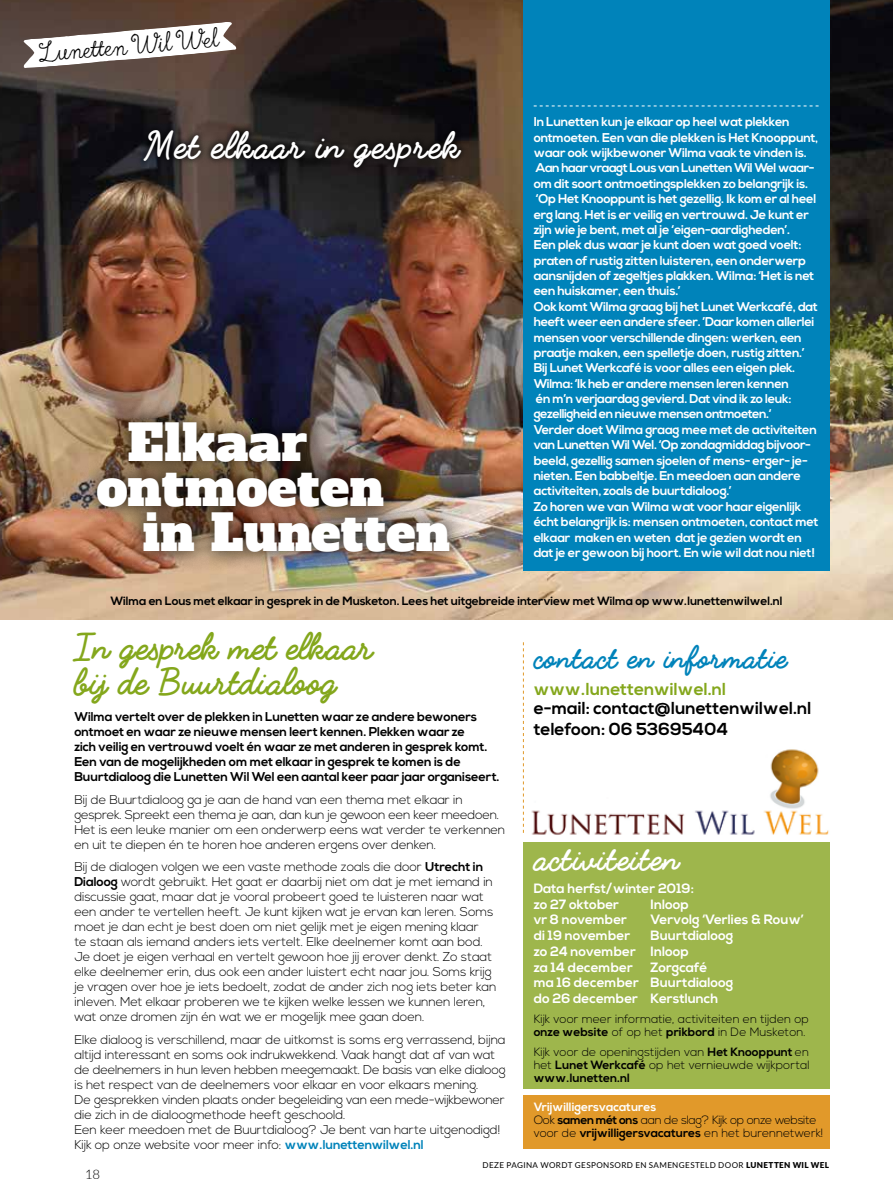
<style>
.page{position:relative;width:893px;height:1191px;background:#fff}
.page>*{position:absolute;margin:0;border:0;box-sizing:border-box;transform-origin:0 0}
.t1{font:49.5px "Alfa Slab One";letter-spacing:.01em;color:#fff}
.t2{font:700 36px/35.1px "Fabfelt Script";letter-spacing:.02em;color:#84a71c}
.t3{font:700 36px "Fabfelt Script";letter-spacing:.05em;color:#fff}
.t4{font:33px "True North Script";color:#000}
.t5{font:700 33px "Fabfelt Script";letter-spacing:.05em;color:#fff}
.t6{font:700 30px "Fabfelt Script";letter-spacing:.045em;color:#0083ba}
.t7{font:700 17.4px/21.1px "Nexa";color:#000}
.t8{font:700 17.4px "Nexa";color:#84a71c}
.t9{font:700 13.5px/15.8px "Nexa";color:#fff}
.t10{font:300 13.2px "Lato";color:#000}
.t11{font:300 12.75px/15px "Nexa";letter-spacing:-.01em;color:#000}
.t12{font:700 12.75px/15.5px "Nexa";letter-spacing:-.02em;color:#fff}
.t13{font:700 12.75px/15px "Nexa";letter-spacing:-.01em;color:#000}
.t14{font:300 12px/12.8px "Nexa";color:#000}
.t15{font:300 12px/12.8px "Nexa";letter-spacing:-.03em;color:#000}
.t16{font:700 12px "Nexa";letter-spacing:-.01em;color:#000}
.t17{font:8.1px "Lato";letter-spacing:.045em;color:#000}
.s1{font-weight:700}
.s2{font-weight:700;color:#0083ba}
.s3{font-weight:700;color:#fff}
.s4{font-weight:900}
</style>
<div class="page">
<img style="left:0;top:0;width:893px;height:620px">
<div style="left:523px;top:0;width:306px;height:570px;background:#0083ba"></div>
<div style="left:136px;top:122px;width:333px;height:53px;background:#000;opacity:.75"></div>
<div style="left:523px;top:842px;width:306px;height:247px;background:#9eb64c"></div>
<img style="left:531px;top:749px;width:298px;height:86px">
<svg style="left:523px;top:642px;width:1px;height:191px"></svg>
<svg style="left:534px;top:106px;width:285px;height:1px"></svg>
<div style="left:77px;top:401px;width:393px;height:171px;background:#000;opacity:.75"></div>
<div style="left:523px;top:1095px;width:306px;height:53px;background:#e1992a"></div>
<svg style="left:23px;top:22px;width:213px;height:46px"></svg>
<h3 class="t4" style="left:37px;top:35px;width:182px;rotate:-5deg">Lunett en Wil Wel</h3>
<h2 class="t3" style="left:145px;top:121px;width:316px">Met elkaar in gesprek</h2>
<h1 class="t1" style="left:128px;top:409px;width:181px">Elkaar</h1>
<h1 class="t1" style="left:97px;top:454px;width:288px">ontmoeten</h1>
<h1 class="t1" style="left:143px;top:499px;width:309px">in Lunetten</h1>
<p class="t12" style="left:534px;top:115px;width:286px">In Lunetten kun je elkaar op heel wat plekken ontmoeten. Een van die plekken is Het Knooppunt, waar ook wijkbewoner Wilma vaak te vinden is.<br>Aan haar vraagt Lous van Lunetten Wil Wel waar&shy;om dit soort ontmoetingsplekken zo belangrijk is. ‘Op Het Knooppunt is het gezellig. Ik kom er al heel erg lang. Het is er veilig en vertrouwd. Je kunt er zijn wie je bent, met al je ‘eigen-aardigheden’.<br>Een plek dus waar je kunt doen wat goed voelt: praten of rustig zitten luisteren, een onderwerp aansnijden of zegeltjes plakken. Wilma: ‘Het is net een huiskamer, een thuis.’<br>Ook komt Wilma graag bij het Lunet Werkcafé, dat heeft weer een andere sfeer. ’Daar komen allerlei mensen voor verschillende dingen: werken, een praatje maken, een spelletje doen, rustig zitten.’ Bij Lunet Werkcafé is voor alles een eigen plek.<br>Wilma: ‘Ik heb er andere mensen leren kennen<br>én m’n verjaardag gevierd. Dat vind ik zo leuk: gezelligheid en nieuwe mensen ontmoeten.‘<br>Verder doet Wilma graag mee met de activiteiten van Lunetten Wil Wel. ‘Op zondagmiddag bijvoor&shy;beeld, gezellig samen sjoelen of mens- erger- je&shy;nieten. Een babbeltje. En meedoen aan andere activiteiten, zoals de buurtdialoog.’<br>Zo horen we van Wilma wat voor haar eigenlijk écht belangrijk is: mensen ontmoeten, contact met elkaar maken en weten dat je gezien wordt en dat je er gewoon bij hoort. En wie wil dat nou niet!</p>
<p class="t16" style="left:110px;top:593px;width:674px">Wilma en Lous met elkaar in gesprek in de Musketon. Lees het uitgebreide interview met Wilma op www.lunettenwilwel.nl</p>
<h2 class="t2" style="left:74px;top:629px;width:299px">In gesprek met elkaar bij de Buurtdialoog</h2>
<p class="t13" style="left:74px;top:709px;width:427px">Wilma vertelt over de plekken in Lunetten waar ze andere bewoners ontmoet en waar ze nieuwe mensen leert kennen. Plekken waar ze<br>zich veilig en vertrouwd voelt én waar ze met anderen in gesprek komt.<br>Een van de mogelijkheden om met elkaar in gesprek te komen is de Buurtdialoog die Lunetten Wil Wel een aantal keer paar jaar organiseert.</p>
<p class="t11" style="left:74px;top:792px;width:432px">Bij de Buurtdialoog ga je aan de hand van een thema met elkaar in gesprek. Spreekt een thema je aan, dan kun je gewoon een keer meedoen.<br>Het is een leuke manier om een onderwerp eens wat verder te verkennen en uit te diepen én te horen hoe anderen ergens over denken.</p>
<p class="t11" style="left:74px;top:859px;width:424px">Bij de dialogen volgen we een vaste methode zoals die door <span class="s1">Utrecht in Dialoog</span> wordt gebruikt. Het gaat er daarbij niet om dat je met iemand in discussie gaat, maar dat je vooral probeert goed te luisteren naar wat een ander te vertellen heeft. Je kunt kijken wat je ervan kan leren. Soms moet je dan echt je best doen om niet gelijk met je eigen mening klaar<br>te staan als iemand anders iets vertelt. Elke deelnemer komt aan bod.<br>Je doet je eigen verhaal en vertelt gewoon hoe jij erover denkt. Zo staat elke deelnemer erin, dus ook een ander luistert echt naar jou. Soms krijg je vragen over hoe je iets bedoelt, zodat de ander zich nog iets beter kan inleven. Met elkaar proberen we te kijken welke lessen we kunnen leren, wat onze dromen zijn én wat we er mogelijk mee gaan doen.</p>
<p class="t11" style="left:74px;top:1032px;width:433px">Elke dialoog is verschillend, maar de uitkomst is soms erg verrassend, bijna altijd interessant en soms ook indrukwekkend. Vaak hangt dat af van wat de deelnemers in hun leven hebben meegemaakt. De basis van elke dialoog is het respect van de deelnemers voor elkaar en voor elkaars mening.<br>De gesprekken vinden plaats onder begeleiding van een mede-wijkbewoner die zich in de dialoogmethode heeft geschoold.<br>Een keer meedoen met de Buurtdialoog? Je bent van harte uitgenodigd!<br>Kijk op onze website voor meer info: <span class="s2">www.lunettenwilwel.nl</span></p>
<h3 class="t6" style="left:534px;top:638px;width:254px">contact en informatie</h3>
<h3 class="t8" style="left:534px;top:679px;width:194px">www.lunettenwilwel.nl</h3>
<h3 class="t7" style="left:534px;top:698px;width:279px">e-mail: contact@lunettenwilwel.nl telefoon: 06 53695404</h3>
<h3 class="t5" style="left:534px;top:836px;width:147px">activiteiten</h3>
<p class="t9" style="left:534px;top:880px;width:162px">Data herfst/winter 2019: zo 27 oktober</p>
<p class="t9" style="left:651px;top:896px;width:40px">Inloop</p>
<p class="t9" style="left:534px;top:912px;width:95px">vr 8 november</p>
<p class="t9" style="left:651px;top:912px;width:155px">Vervolg ‘Verlies &amp; Rouw’</p>
<p class="t9" style="left:534px;top:928px;width:98px">di 19 november</p>
<p class="t9" style="left:534px;top:928px;width:201px;text-indent:117px">Buurtdialoog zo 24 november Inloop<br>za 14 december</p>
<p class="t9" style="left:534px;top:959px;width:201px;text-indent:117px">Zorgcafé<br>ma 16 december Buurtdialoog do 26 december Kerstlunch</p>
<p class="t14" style="left:534px;top:1013px;width:277px">Kijk voor meer informatie, activiteiten en tijden op <span class="s1">onze website</span> of op het <span class="s1">prikbord</span> in De Musketon.</p>
<p class="t14" style="left:534px;top:1046px;width:278px;text-align:justify">Kijk voor de openingstijden van <span class="s1">Het Knooppunt</span> en het <span class="s1">Lunet Werkcafé</span> op het vernieuwde wijkportal <span class="s1">www.lunetten.nl</span></p>
<p class="t15" style="left:534px;top:1101px;width:291px"><span class="s3">Vrijwilligersvacatures<br></span>Ook <span class="s1">samen mét ons</span> aan de slag? Kijk op onze website voor de <span class="s1">vrijwilligersvacatures</span> en het burennetwerk!</p>
<p class="t10" style="left:85px;top:1164px;width:16px">18</p>
<p class="t17" style="left:483px;top:1158px;width:348px">DEZE PAGINA WORDT GESPONSORD EN SAMENGESTELD DOOR <span class="s4">LUNETTEN WIL WEL</span></p>
</div>
